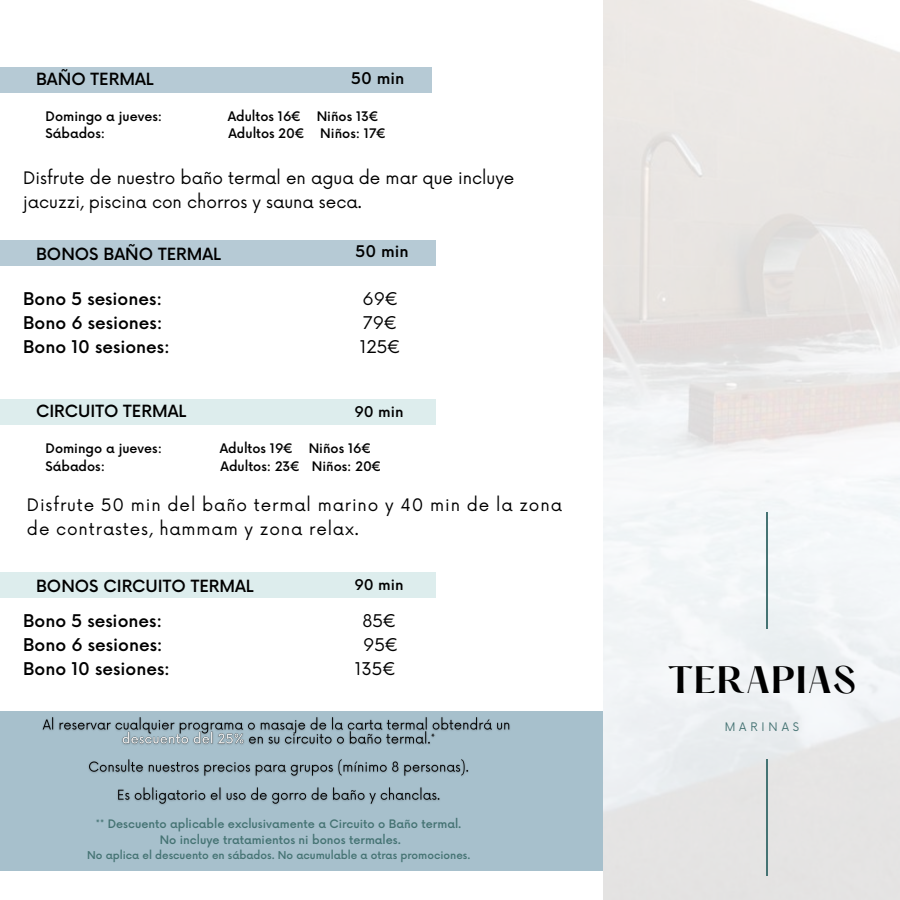
<style>
.page{position:relative;width:900px;height:900px;background:#fff}
.page>*{position:absolute;margin:0;border:0;box-sizing:border-box;transform-origin:0 0}
.t1{font:600 33.48px "Hatton";letter-spacing:.015em;color:#000}
.t2{font:500 17.12px "Now";color:#000}
.t3{font:17.12px "Now";color:#000}
.t4{font:16.8px/23.4px "Now";color:#000}
.t5{font:16.8px/23.4px "Now";letter-spacing:.05em;color:#000}
.t6{font:500 16.4px "Now";color:#000}
.t7{font:500 15.72px "Now";color:#000}
.t8{font:500 14.44px "Now";color:#000}
.t9{font:500 12.84px "Now";color:#000}
.t10{font:11.52px "Now";letter-spacing:.335em;color:#457373}
.t11{font:500 11.4px/16.1px "Now";color:#457373;text-align:center}
.t12{font:500 10.52px "Now";color:#457373}
</style>
<div class="page">
<img style="left:603px;top:0;width:297px;height:900px">
<hr style="left:766px;top:512px;width:1px;height:117px;background:#457373">
<hr style="left:766px;top:760px;width:1px;height:116px;background:#457373">
<div style="left:0;top:400px;width:436px;height:25px;background:#ddeded"></div>
<div style="left:0;top:572px;width:436px;height:26px;background:#ddeded"></div>
<div style="left:0;top:240px;width:436px;height:25px;background:#b6cad5"></div>
<div style="left:0;top:68px;width:432px;height:25px;background:#b6cad5"></div>
<div style="left:0;top:711px;width:603px;height:160px;background:#a7c0cc"></div>
<img style="left:42px;top:717px;width:468px;height:88px">
<p class="t6" style="left:36px;top:70px;width:119px">BAÑO TERMAL</p>
<p class="t7" style="left:351px;top:70px;width:55px">50 min</p>
<p class="t9" style="left:46px;top:109px;width:118px">Domingo a jueves:</p>
<p class="t9" style="left:228px;top:109px;width:153px">Adultos 16€ Niños 13€</p>
<p class="t9" style="left:46px;top:126px;width:61px">Sábados:</p>
<p class="t9" style="left:228px;top:126px;width:159px">Adultos 20€ Niños: 17€</p>
<h3 class="t4" style="left:23px;top:167px;width:493px">Disfrute de nuestro baño termal en agua de mar que incluye jacuzzi, piscina con chorros y sauna seca.</h3>
<p class="t6" style="left:36px;top:245px;width:187px">BONOS BAÑO TERMAL</p>
<p class="t7" style="left:356px;top:243px;width:55px">50 min</p>
<h2 class="t2" style="left:23px;top:290px;width:140px">Bono 5 sesiones:</h2>
<h2 class="t3" style="left:362px;top:290px;width:38px">69€</h2>
<h2 class="t2" style="left:23px;top:314px;width:141px">Bono 6 sesiones:</h2>
<h2 class="t3" style="left:363px;top:314px;width:36px">79€</h2>
<h2 class="t2" style="left:23px;top:338px;width:148px">Bono 10 sesiones:</h2>
<h2 class="t3" style="left:360px;top:338px;width:43px">125€</h2>
<p class="t6" style="left:36px;top:402px;width:152px">CIRCUITO TERMAL</p>
<p class="t8" style="left:354px;top:404px;width:51px">90 min</p>
<p class="t9" style="left:46px;top:442px;width:118px">Domingo a jueves:</p>
<p class="t9" style="left:220px;top:442px;width:153px">Adultos 19€ Niños 16€</p>
<p class="t9" style="left:46px;top:460px;width:61px">Sábados:</p>
<p class="t9" style="left:221px;top:460px;width:163px">Adultos: 23€ Niños: 20€</p>
<h3 class="t5" style="left:27px;top:494px;width:537px">Disfrute 50 min del baño termal marino y 40 min de la zona de contrastes, hammam y zona relax.</h3>
<p class="t6" style="left:36px;top:578px;width:219px">BONOS CIRCUITO TERMAL</p>
<p class="t8" style="left:354px;top:577px;width:51px">90 min</p>
<h2 class="t2" style="left:23px;top:612px;width:140px">Bono 5 sesiones:</h2>
<h2 class="t3" style="left:362px;top:612px;width:36px">85€</h2>
<h2 class="t2" style="left:23px;top:636px;width:141px">Bono 6 sesiones:</h2>
<h2 class="t3" style="left:363px;top:636px;width:37px">95€</h2>
<h2 class="t2" style="left:23px;top:660px;width:148px">Bono 10 sesiones:</h2>
<h2 class="t3" style="left:355px;top:660px;width:43px">135€</h2>
<h1 class="t1" style="left:668px;top:664px;width:190px">TERAPIAS</h1>
<p class="t10" style="left:725px;top:720px;width:76px">MARINAS</p>
<p class="t11" style="left:96px;top:816px;width:367px">** Descuento aplicable exclusivamente a Circuito o Baño termal.<br>No incluye tratamientos ni bonos termales.</p>
<p class="t12" style="left:87px;top:849px;width:385px">No aplica el descuento en sábados. No acumulable a otras promociones.</p>
</div>
